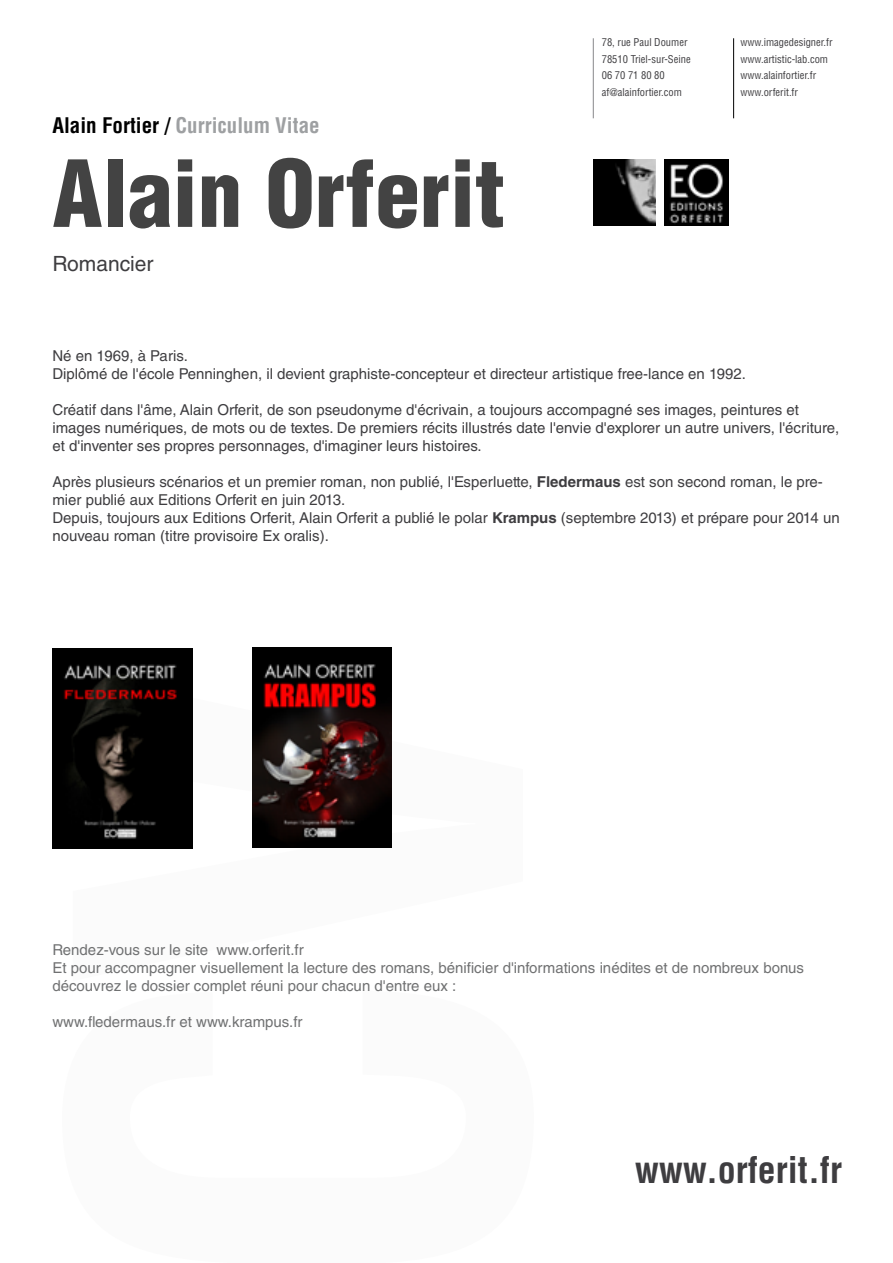
<style>
.page{position:relative;width:893px;height:1263px;background:#fff}
.page>*{position:absolute;margin:0;border:0;box-sizing:border-box;transform-origin:0 0}
.t1{font:900 condensed 90px "Helvetica LT Std";color:#434343}
.t2{font:700 condensed 36px "Helvetica LT Std";color:#3e3d40}
.t3{font:700 condensed 21px "Helvetica LT Std";color:#9ea0a2}
.t4{font:21px "Helvetica LT Std";color:#3e3d40}
.t5{font:15px/18px "Helvetica LT Std";color:#3e3d40}
.t6{font:15px "Helvetica LT Std";color:#707172}
.t7{font:condensed 10.5px "Helvetica LT Std";color:#3e3d40}
.s1{color:#000}
.s2{font-weight:700}
</style>
<div class="page">
<hr style="left:593px;top:38px;width:1px;height:80px;background:#87888a">
<hr style="left:733px;top:38px;width:1px;height:80px;background:#000">
<img style="left:52px;top:648px;width:140px;height:200px">
<img style="left:252px;top:647px;width:140px;height:200px">
<img style="left:593px;top:160px;width:63px;height:65px">
<img style="left:664px;top:160px;width:64px;height:65px">
<p class="t3" style="left:52px;top:113px;width:269px"><span class="s1">Alain Fortier /</span> Curriculum Vitae</p>
<p class="t1" style="left:52px;top:137px;width:454px">Alain Orferit</p>
<p class="t4" style="left:52px;top:251px;width:103px">Romancier</p>
<p class="t7" style="left:602px;top:36px;width:87px">78, rue Paul Doumer</p>
<p class="t7" style="left:602px;top:52px;width:90px">78510 Triel-sur-Seine</p>
<p class="t7" style="left:602px;top:69px;width:64px">06 70 71 80 80</p>
<p class="t7" style="left:602px;top:85px;width:82px">af@alainfortier.com</p>
<p class="t7" style="left:740px;top:36px;width:94px">www.imagedesigner.fr</p>
<p class="t7" style="left:740px;top:52px;width:89px">www.artistic-lab.com</p>
<p class="t7" style="left:740px;top:69px;width:77px">www.alainfortier.fr</p>
<p class="t7" style="left:740px;top:85px;width:59px">www.orferit.fr</p>
<p class="t5" style="left:52px;top:347px;width:137px">Né en 1969, à Paris.</p>
<p class="t5" style="left:52px;top:365px;width:695px">Diplômé de l'école Penninghen, il devient graphiste-concepteur et directeur artistique free-lance en 1992.</p>
<p class="t5" style="left:52px;top:401px;width:788px">Créatif dans l'âme, Alain Orferit, de son pseudonyme d'écrivain, a toujours accompagné ses images, peintures et images numériques, de mots ou de textes. De premiers récits illustrés date l'envie d'explorer un autre univers, l'écriture, et d'inventer ses propres personnages, d'imaginer leurs histoires.</p>
<p class="t5" style="left:52px;top:473px;width:772px">Après plusieurs scénarios et un premier roman, non publié, l'Esperluette, <span class="s2">Fledermaus</span> est son second roman, le pre&shy;mier publié aux Editions Orferit en juin 2013.</p>
<p class="t5" style="left:52px;top:509px;width:789px">Depuis, toujours aux Editions Orferit, Alain Orferit a publié le polar <span class="s2">Krampus</span> (septembre 2013) et prépare pour 2014 un nouveau roman (titre provisoire Ex oralis).</p>
<p class="t6" style="left:52px;top:941px;width:253px">Rendez-vous sur le site www.orferit.fr</p>
<p class="t6" style="left:52px;top:959px;width:753px">Et pour accompagner visuellement la lecture des romans, bénificier d'informations inédites et de nombreux bonus</p>
<p class="t6" style="left:52px;top:977px;width:405px">découvrez le dossier complet réuni pour chacun d'entre eux :</p>
<p class="t6" style="left:52px;top:1013px;width:252px">www.fledermaus.fr et www.krampus.fr</p>
<p class="t2" style="left:635px;top:1147px;width:208px">www.orferit.fr</p>
</div>
